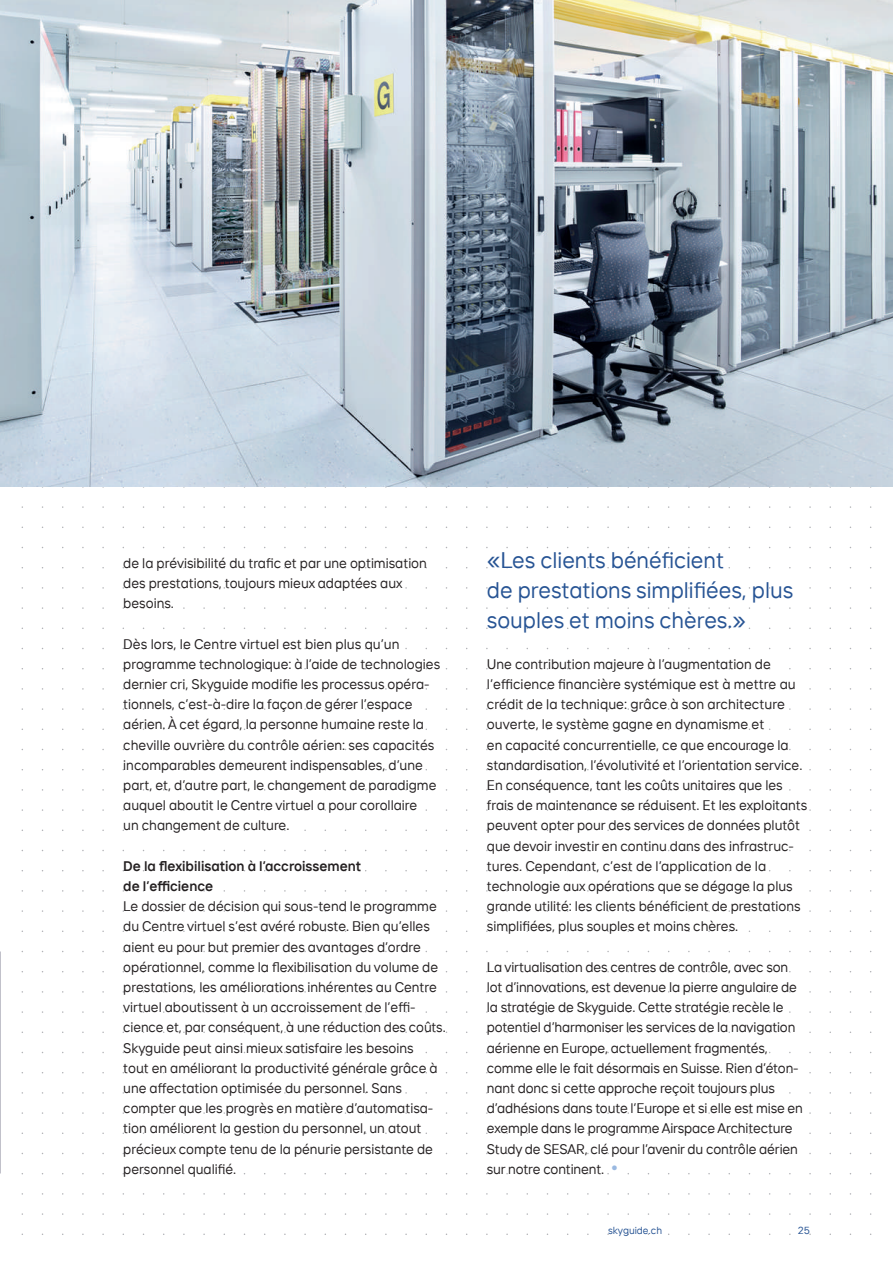
<style>
.page{position:relative;width:893px;height:1263px;background:#fff}
.page>*{position:absolute;margin:0;border:0;box-sizing:border-box;transform-origin:0 0}
.t1{font:22.5px/30.3px "TT Interphases";color:#275494}
.t2{font:13.8px/20.2px "TT Interphases";color:#231f20}
.t3{font:600 13.8px/20.2px "TT Interphases";color:#231f20}
.t4{font:10.2px "TT Interphases";color:#275494}
.s1{font-size:25.5px;color:#9ab9e1}
</style>
<div class="page">
<img style="left:0;top:0;width:893px;height:487px">
<p class="t2" style="left:123px;top:552px;width:305px">de la prévisibilité du trafic et par une optimisation des prestations, toujours mieux adaptées aux besoins.</p>
<p class="t2" style="left:123px;top:633px;width:318px">Dès lors, le Centre virtuel est bien plus qu’un programme technologique: à l’aide de technologies dernier cri, Skyguide modifie les processus opéra&shy;tionnels, c’est-à-dire la façon de gérer l’espace aérien. À cet égard, la personne humaine reste la cheville ouvrière du contrôle aérien: ses capacités incomparables demeurent indispensables, d’une part, et, d’autre part, le changement de paradigme auquel aboutit le Centre virtuel a pour corollaire<br>un changement de culture.</p>
<p class="t3" style="left:123px;top:855px;width:239px">De la flexibilisation à l’accroissement de l’efficience</p>
<p class="t2" style="left:123px;top:896px;width:324px">Le dossier de décision qui sous-tend le programme du Centre virtuel s’est avéré robuste. Bien qu’elles aient eu pour but premier des avantages d’ordre opérationnel, comme la flexibilisation du volume de prestations, les améliorations inhérentes au Centre virtuel aboutissent à un accroissement de l’effi&shy;cience et, par conséquent, à une réduction des coûts.<br>Skyguide peut ainsi mieux satisfaire les besoins<br>tout en améliorant la productivité générale grâce à une affectation optimisée du personnel. Sans compter que les progrès en matière d’automatisa&shy;tion améliorent la gestion du personnel, un atout précieux compte tenu de la pénurie persistante de personnel qualifié.</p>
<h1 class="t1" style="left:487px;top:544px;width:308px">«Les clients bénéficient<br>de prestations simplifiées, plus souples et moins chères.»</h1>
<p class="t2" style="left:487px;top:653px;width:322px">Une contribution majeure à l’augmentation de l’efficience financière systémique est à mettre au crédit de la technique: grâce à son architecture ouverte, le système gagne en dynamisme et<br>en capacité concurrentielle, ce que encourage la standardisation, l’évolutivité et l’orientation service.<br>En conséquence, tant les coûts unitaires que les frais de maintenance se réduisent. Et les exploitants peuvent opter pour des services de données plutôt que devoir investir en continu dans des infrastruc&shy;tures. Cependant, c’est de l’application de la technologie aux opérations que se dégage la plus grande utilité: les clients bénéficient de prestations simplifiées, plus souples et moins chères.</p>
<p class="t2" style="left:487px;top:956px;width:318px">La virtualisation des centres de contrôle, avec son lot d’innovations, est devenue la pierre angulaire de la stratégie de Skyguide. Cette stratégie recèle le potentiel d’harmoniser les services de la navigation aérienne en Europe, actuellement fragmentés, comme elle le fait désormais en Suisse. Rien d’éton&shy;nant donc si cette approche reçoit toujours plus d’adhésions dans toute l’Europe et si elle est mise en exemple dans le programme Airspace Architecture Study de SESAR, clé pour l’avenir du contrôle aérien sur notre continent. <span class="s1">•</span></p>
<p class="t4" style="left:608px;top:1224px;width:55px">skyguide.ch</p>
<p class="t4" style="left:798px;top:1224px;width:14px">25</p>
</div>
